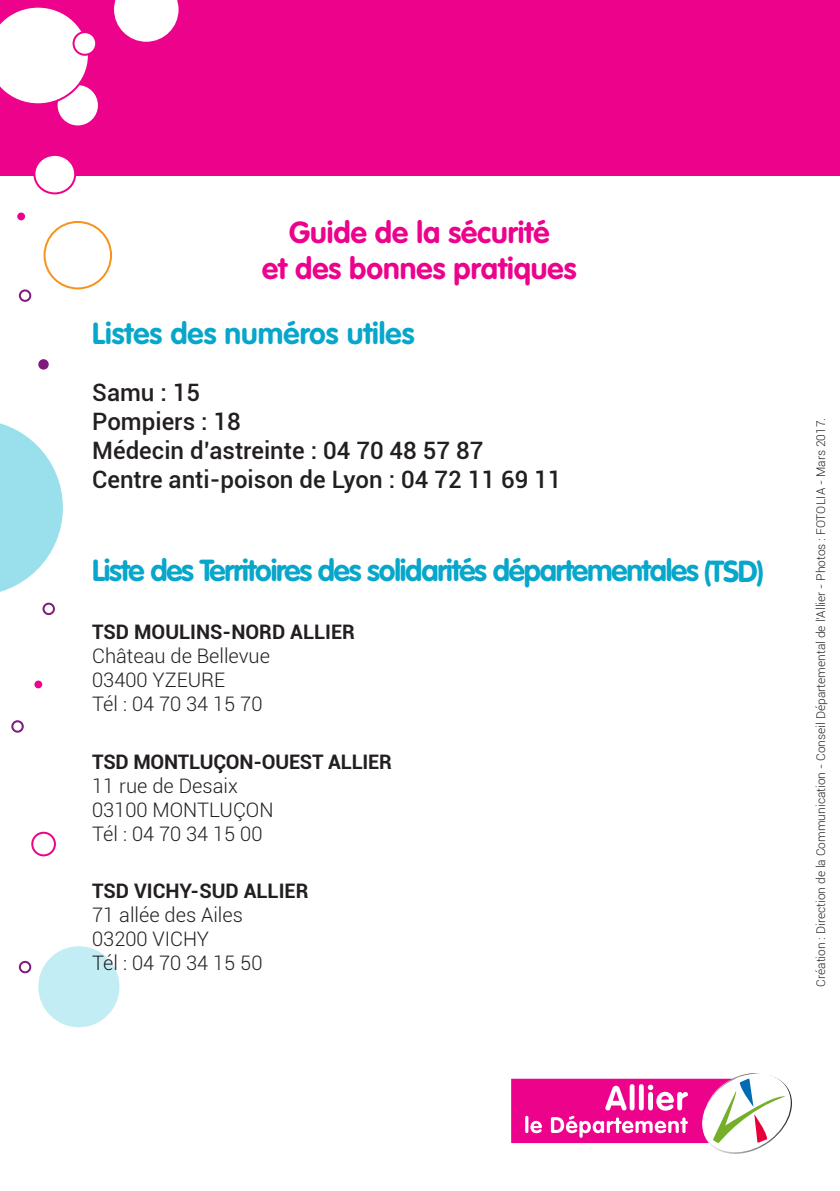
<style>
.page{position:relative;width:840px;height:1191px;background:#fff}
.page>*{position:absolute;margin:0;border:0;box-sizing:border-box;transform-origin:0 0}
.t1{font:700 30px "VAG Rounded LT";letter-spacing:-.04em;color:#07a6cb}
.t2{font:700 30px "VAG Rounded LT";color:#ed028c}
.t3{font:700 30px "VAG Rounded LT";color:#07a6cb}
.t4{font:500 24px "Roboto";color:#231f20}
.t5{font:300 20px "Roboto";color:#231f20}
.t6{font:700 20px "Roboto";color:#231f20}
.t7{font:300 12px "Roboto";color:#231f20}
</style>
<div class="page">
<div style="left:0;top:0;width:839px;height:176px;background:#ed028c"></div>
<div style="left:57px;top:84px;width:42px;height:42px;background:#fff;border-radius:50%"></div>
<div style="left:56px;top:83px;width:44px;height:44px;border:2px solid #ed028c;border-radius:50%"></div>
<svg style="left:0;top:7px;width:90px;height:98px"></svg>
<div style="left:73px;top:32px;width:23px;height:23px;background:#fff;border-radius:50%"></div>
<div style="left:72px;top:31px;width:25px;height:25px;border:2px solid #ed028c;border-radius:50%"></div>
<div style="left:42px;top:602px;width:13px;height:13px;border:2px solid #7f1b7d;border-radius:50%"></div>
<div style="left:43px;top:221px;width:69px;height:68px;border:2px solid #f7931d;border-radius:50%"></div>
<div style="left:38px;top:359px;width:11px;height:10px;background:#7f1b7d;border-radius:50%"></div>
<div style="left:17px;top:212px;width:8px;height:8px;background:#ed028c;border-radius:50%"></div>
<div style="left:11px;top:720px;width:13px;height:12px;border:2px solid #7f1b7d;border-radius:50%"></div>
<div style="left:19px;top:289px;width:12px;height:13px;border:2px solid #7f1b7d;border-radius:50%"></div>
<div style="left:19px;top:961px;width:12px;height:12px;border:2px solid #7f1b7d;border-radius:50%"></div>
<div style="left:34px;top:680px;width:8px;height:8px;background:#ed028c;border-radius:50%"></div>
<div style="left:31px;top:831px;width:25px;height:25px;border:2px solid #ed028c;border-radius:50%"></div>
<svg style="left:0;top:423px;width:63px;height:169px"></svg>
<div style="left:38px;top:946px;width:81px;height:81px;background:#c3edf4;border-radius:50%"></div>
<div style="left:34px;top:155px;width:41px;height:38px;background:#fff;border-radius:50%"></div>
<div style="left:33px;top:154px;width:43px;height:40px;border:2px solid #ed028c;border-radius:50%"></div>
<svg style="left:511px;top:1073px;width:280px;height:80px"></svg>
<svg style="left:114px;top:0;width:65px;height:42px"></svg>
<p class="t2" style="left:289px;top:215px;width:262px">Guide de la sécurité</p>
<p class="t2" style="left:262px;top:251px;width:316px">et des bonnes pratiques</p>
<p class="t3" style="left:92px;top:315px;width:323px">Listes des numéros utiles</p>
<p class="t4" style="left:92px;top:376px;width:109px">Samu : 15</p>
<p class="t4" style="left:92px;top:405px;width:150px">Pompiers : 18</p>
<p class="t4" style="left:92px;top:433px;width:392px">Médecin d’astreinte : 04 70 48 57 87</p>
<p class="t4" style="left:92px;top:462px;width:470px">Centre anti-poison de Lyon : 04 72 11 69 11</p>
<p class="t1" style="left:92px;top:553px;width:673px">Liste des Territoires des solidarités départementales (TSD)</p>
<p class="t6" style="left:92px;top:618px;width:264px">TSD MOULINS-NORD ALLIER</p>
<p class="t5" style="left:92px;top:642px;width:179px">Château de Bellevue</p>
<p class="t5" style="left:92px;top:666px;width:134px">03400 YZEURE</p>
<p class="t5" style="left:92px;top:690px;width:172px">Tél : 04 70 34 15 70</p>
<p class="t6" style="left:92px;top:747px;width:301px">TSD MONTLUÇON-OUEST ALLIER</p>
<p class="t5" style="left:92px;top:771px;width:147px">11 rue de Desaix</p>
<p class="t5" style="left:92px;top:795px;width:183px">03100 MONTLUÇON</p>
<p class="t5" style="left:92px;top:819px;width:172px">Tél : 04 70 34 15 00</p>
<p class="t6" style="left:92px;top:877px;width:218px">TSD VICHY-SUD ALLIER</p>
<p class="t5" style="left:92px;top:901px;width:152px">71 allée des Ailes</p>
<p class="t5" style="left:92px;top:925px;width:118px">03200 VICHY</p>
<p class="t5" style="left:92px;top:949px;width:172px">Tél : 04 70 34 15 50</p>
<p class="t7" style="left:812px;top:986px;width:570px;rotate:-90deg">Création : Direction de la Communication - Conseil Départemental de l’Allier - Photos : FOTOLIA - Mars 2017.</p>
</div>
